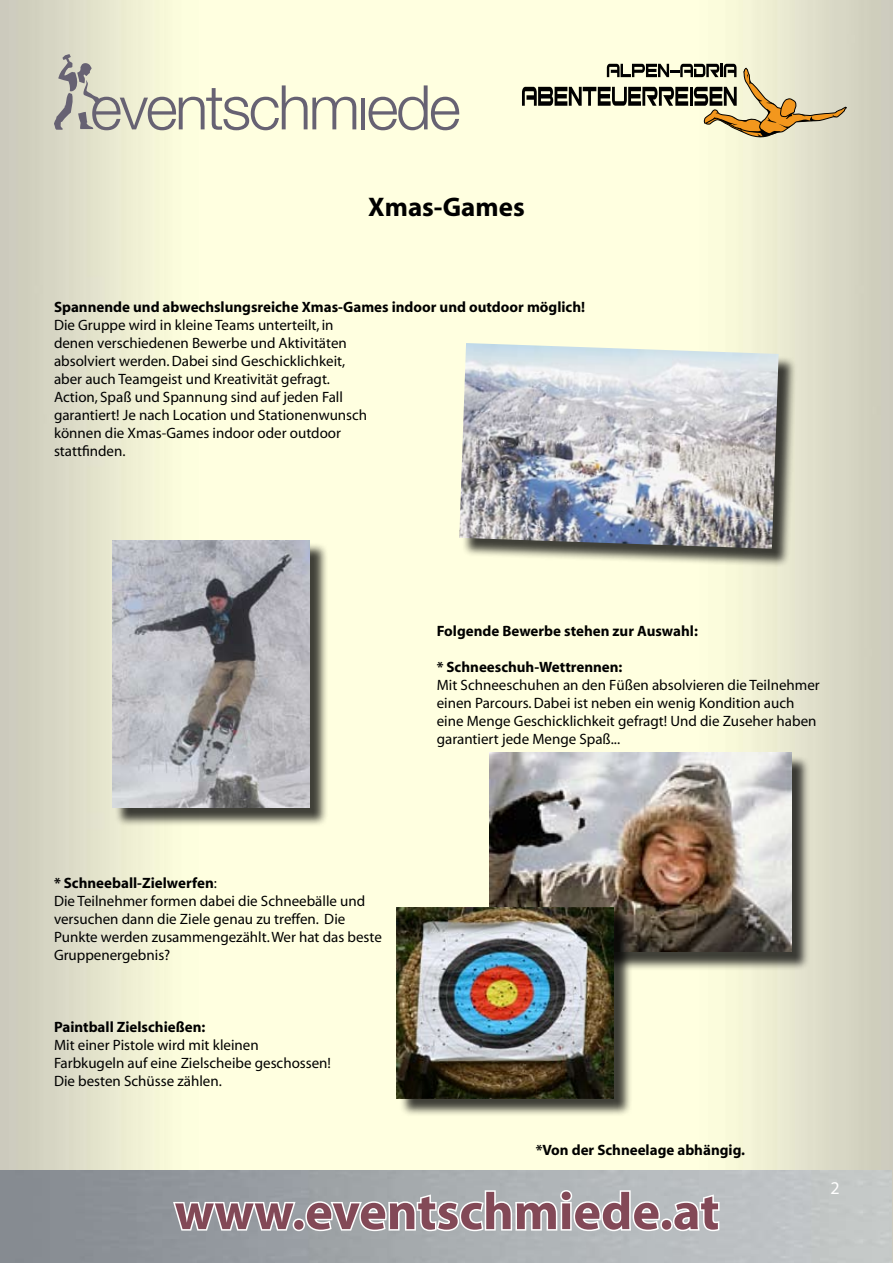
<style>
.page{position:relative;width:893px;height:1263px;background:#fff}
.page>*{position:absolute;margin:0;border:0;box-sizing:border-box;transform-origin:0 0}
.t1{font:700 52.5px "Myriad";color:#834957}
.t2{font:700 27px "Myriad";color:#000}
.t3{font:18px "Myriad";color:#fff}
.t4{font:15px/18px "Myriad";color:#000}
.t5{font:700 15px "Myriad";color:#000}
.s1{font-weight:700}
</style>
<div class="page">
<img style="left:0;top:0;width:893px;height:1263px">
<svg style="left:522px;top:64px;width:325px;height:75px;background:#ccc6a9"></svg>
<svg style="left:54px;top:54px;width:302px;height:76px;background:#deddc8"></svg>
<hr style="left:361px;top:98px;width:4px;height:31px;background:#676273">
<svg style="left:369px;top:85px;width:90px;height:45px;background:#d3d2c0"></svg>
<img style="left:0;top:1170px;width:892px;height:93px">
<svg style="left:171px;top:1200px;width:127px;height:33px"></svg>
<div style="left:293px;top:1218px;width:12px;height:13px;border:3px solid #fff;border-radius:50%"></div>
<svg style="left:304px;top:1188px;width:357px;height:45px"></svg>
<div style="left:660px;top:1218px;width:13px;height:13px;border:3px solid #fff;border-radius:50%"></div>
<svg style="left:671px;top:1192px;width:50px;height:41px"></svg>
<div style="left:491px;top:755px;width:326px;height:222px;background:#000;opacity:.75"></div>
<img style="left:489px;top:753px;width:303px;height:198px">
<div style="left:399px;top:909px;width:240px;height:214px;background:#000;opacity:.75"></div>
<img style="left:397px;top:907px;width:217px;height:191px">
<div style="left:461px;top:345px;width:342px;height:229px;background:#000;opacity:.75"></div>
<img style="left:459px;top:343px;width:320px;height:206px">
<div style="left:115px;top:542px;width:220px;height:291px;background:#000;opacity:.75"></div>
<img style="left:112px;top:540px;width:197px;height:268px">
<h2 class="t2" style="left:368px;top:193px;width:158px">Xmas-Games</h2>
<p class="t5" style="left:54px;top:299px;width:533px">Spannende und abwechslungsreiche Xmas-Games indoor und outdoor möglich!</p>
<p class="t4" style="left:54px;top:316px;width:315px">Die Gruppe wird in kleine Teams unterteilt, in denen verschiedenen Bewerbe und Aktivitäten absolviert werden. Dabei sind Geschicklichkeit, aber auch Teamgeist und Kreativität gefragt.<br>Action, Spaß und Spannung sind auf jeden Fall garantiert! Je nach Location und Stationenwunsch können die Xmas-Games indoor oder outdoor stattfinden.</p>
<p class="t5" style="left:437px;top:623px;width:263px">Folgende Bewerbe stehen zur Auswahl:</p>
<p class="t5" style="left:437px;top:659px;width:187px">* Schneeschuh-Wettrennen:</p>
<p class="t4" style="left:437px;top:676px;width:385px">Mit Schneeschuhen an den Füßen absolvieren die Teilnehmer einen Parcours. Dabei ist neben ein wenig Kondition auch eine Menge Geschicklichkeit gefragt! Und die Zuseher haben garantiert jede Menge Spaß...</p>
<p class="t4" style="left:54px;top:874px;width:329px"><span class="s1">* Schneeball-Zielwerfen</span>:<br>Die Teilnehmer formen dabei die Schneebälle und versuchen dann die Ziele genau zu treffen. Die Punkte werden zusammengezählt. Wer hat das beste Gruppenergebnis?</p>
<p class="t5" style="left:54px;top:1019px;width:153px">Paintball Zielschießen:</p>
<p class="t4" style="left:54px;top:1036px;width:279px">Mit einer Pistole wird mit kleinen<br>Farbkugeln auf eine Zielscheibe geschossen!<br>Die besten Schüsse zählen.</p>
<p class="t5" style="left:536px;top:1142px;width:211px">*Von der Schneelage abhängig.</p>
<h1 class="t1" style="left:174px;top:1184px;width:546px">www.eventschmiede.at</h1>
<p class="t3" style="left:831px;top:1178px;width:11px">2</p>
</div>
